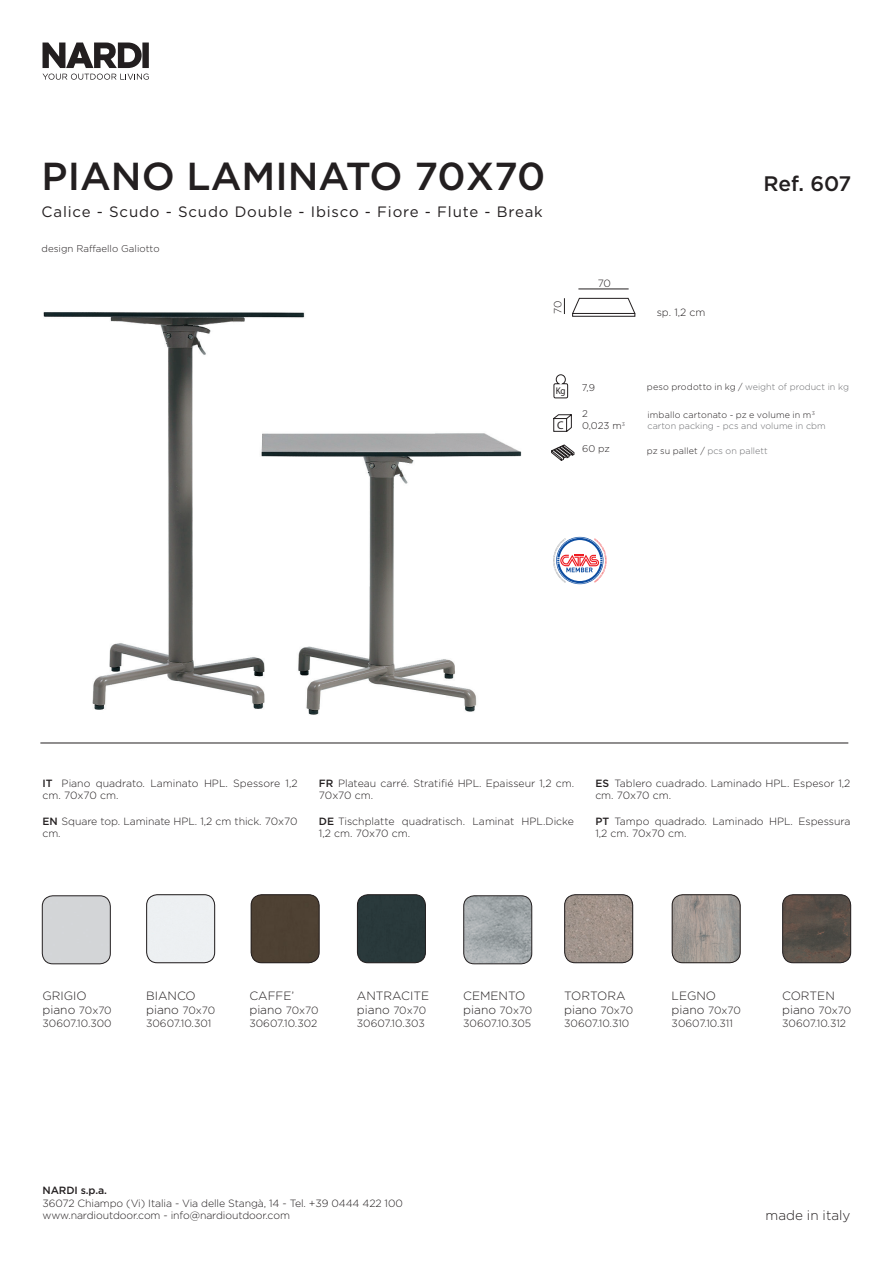
<style>
.page{position:relative;width:893px;height:1263px;background:#fff}
.page>*{position:absolute;margin:0;border:0;box-sizing:border-box;transform-origin:0 0}
.t1{font:500 39px "Gotham N";color:#231f20}
.t2{font:500 21px "Gotham N";letter-spacing:-.005em;color:#231f20}
.t3{font:15px "Gotham N";letter-spacing:.055em;color:#231f20}
.t4{font:300 13.5px "Gotham N";color:#231f20}
.t5{font:300 12px/14.4px "Gotham N";color:#231f20}
.t6{font:11.25px "Myriad Pro";color:#231f20}
.t7{font:300 10.5px/12.6px "Gotham N";color:#231f20}
.t8{font:500 10.5px "Gotham N";letter-spacing:-.01em;color:#231f20}
.t9{font:300 9.75px/12px "Gotham N";color:#231f20}
.t10{font:9.75px "Myriad Pro";color:#231f20;scale:.93 1}
.t11{font:300 9px "Gotham";color:#6c6d70}
.t12{font:300 9px "Gotham N";letter-spacing:.015em;color:#231f20}
.s1{color:#231f20}
.s2{font-family:"Gotham"}
.s3{font-family:"Gotham N"}
.s4{font-weight:500}
.s5{font-size:10.5px}
</style>
<div class="page">
<img style="left:40px;top:312px;width:509px;height:431px">
<svg style="left:43px;top:43px;width:106px;height:25px"></svg>
<svg style="left:43px;top:74px;width:106px;height:6px"></svg>
<hr style="left:40px;top:743px;width:808px;height:1px;background:#231f20">
<div style="left:357px;top:895px;width:68px;height:68px;background:#29383a"></div>
<div style="left:357px;top:895px;width:69px;height:68px;border:1px solid #231f20;border-radius:11px"></div>
<div style="left:42px;top:896px;width:68px;height:68px;background:#d3d5d7"></div>
<div style="left:42px;top:896px;width:68px;height:68px;border:1px solid #231f20;border-radius:11px"></div>
<div style="left:147px;top:895px;width:68px;height:68px;background:#edf0f2"></div>
<div style="left:147px;top:895px;width:68px;height:68px;border:1px solid #231f20;border-radius:11px"></div>
<div style="left:251px;top:895px;width:68px;height:68px;background:#4e4133"></div>
<div style="left:251px;top:895px;width:68px;height:68px;border:1px solid #231f20;border-radius:11px"></div>
<img style="left:783px;top:895px;width:68px;height:68px">
<div style="left:782px;top:895px;width:69px;height:68px;border:1px solid #231f20;border-radius:11px"></div>
<img style="left:464px;top:896px;width:68px;height:68px">
<div style="left:464px;top:896px;width:68px;height:68px;border:1px solid #231f20;border-radius:11px"></div>
<img style="left:565px;top:895px;width:68px;height:68px">
<div style="left:565px;top:895px;width:68px;height:68px;border:1px solid #231f20;border-radius:11px"></div>
<img style="left:672px;top:895px;width:68px;height:68px">
<div style="left:672px;top:895px;width:68px;height:68px;border:1px solid #231f20;border-radius:11px"></div>
<svg style="left:551px;top:444px;width:24px;height:17px"></svg>
<svg style="left:553px;top:374px;width:15px;height:25px"></svg>
<svg style="left:553px;top:414px;width:19px;height:18px"></svg>
<hr style="left:578px;top:289px;width:51px;height:1px;background:#231f20">
<svg style="left:572px;top:298px;width:63px;height:16px"></svg>
<svg style="left:564px;top:298px;width:1px;height:16px"></svg>
<svg style="left:553px;top:537px;width:54px;height:47px"></svg>
<h1 class="t1" style="left:42px;top:154px;width:505px">PIANO LAMINATO 70X70</h1>
<h3 class="t3" style="left:42px;top:204px;width:503px">Calice - Scudo - Scudo Double - Ibisco - Fiore - Flute - Break</h3>
<p class="t9" style="left:42px;top:242px;width:119px">design Raffaello Galiotto</p>
<p class="t7" style="left:551px;top:314px;width:15px;rotate:-90deg">70</p>
<p class="t7" style="left:598px;top:277px;width:15px">70</p>
<p class="t7" style="left:657px;top:306px;width:50px">sp. 1,2 cm</p>
<h2 class="t2" style="left:763px;top:171px;width:89px">Ref. 607</h2>
<p class="t10" style="left:556px;top:384px;width:12px">Kg</p>
<p class="t9" style="left:582px;top:381px;width:15px">7,9</p>
<p class="t9" style="left:582px;top:407px;width:44px">2<br>0,023 m<sup>3</sup></p>
<p class="t9" style="left:582px;top:443px;width:29px">60 pz</p>
<p class="t6" style="left:557px;top:418px;width:8px">C</p>
<p class="t11" style="left:647px;top:381px;width:204px"><span class="s1">peso prodotto in kg /</span> weight of product in kg</p>
<p class="t12" style="left:647px;top:410px;width:169px">imballo cartonato <span class="s2">- pz e volume in m</span><sup>3</sup></p>
<p class="t11" style="left:647px;top:420px;width:180px"><span class="s3">carton packing</span> - pcs and volume in cbm</p>
<p class="t11" style="left:647px;top:445px;width:122px"><span class="s1">pz su pallet /</span> pcs on pallett</p>
<p class="t7" style="left:43px;top:777px;width:257px"><span class="s4">IT</span> Piano quadrato. Laminato HPL. Spessore 1,2 cm. 70x70 cm.</p>
<p class="t7" style="left:43px;top:814px;width:257px"><span class="s4">EN</span> Square top. Laminate HPL. 1,2 cm thick. 70x70 cm.</p>
<p class="t7" style="left:319px;top:777px;width:257px"><span class="s4">FR</span> Plateau carré. Stratifié HPL. Epaisseur 1,2 cm.<br>70x70 cm.</p>
<p class="t7" style="left:319px;top:814px;width:257px"><span class="s4">DE</span> Tischplatte quadratisch. Laminat HPL.Dicke<br>1,2 cm. 70x70 cm.</p>
<p class="t7" style="left:595px;top:777px;width:257px"><span class="s4">ES</span> Tablero cuadrado. Laminado HPL. Espesor 1,2 cm. 70x70 cm.</p>
<p class="t7" style="left:595px;top:814px;width:257px"><span class="s4">PT</span> Tampo quadrado. Laminado HPL. Espessura<br>1,2 cm. 70x70 cm.</p>
<p class="t5" style="left:43px;top:988px;width:71px">GRIGIO piano <span class="s5">70x70</span></p>
<p class="t7" style="left:43px;top:1016px;width:71px">30607.10.300</p>
<p class="t5" style="left:146px;top:988px;width:71px">BIANCO piano <span class="s5">70x70</span></p>
<p class="t7" style="left:146px;top:1016px;width:67px">30607.10.301</p>
<p class="t5" style="left:249px;top:988px;width:71px">CAFFE’ piano <span class="s5">70x70</span></p>
<p class="t7" style="left:249px;top:1016px;width:69px">30607.10.302</p>
<p class="t5" style="left:357px;top:988px;width:74px">ANTRACITE piano <span class="s5">70x70</span></p>
<p class="t7" style="left:357px;top:1016px;width:70px">30607.10.303</p>
<p class="t5" style="left:463px;top:988px;width:71px">CEMENTO piano <span class="s5">70x70</span></p>
<p class="t7" style="left:463px;top:1016px;width:70px">30607.10.305</p>
<p class="t5" style="left:564px;top:988px;width:71px">TORTORA piano <span class="s5">70x70</span></p>
<p class="t7" style="left:564px;top:1016px;width:67px">30607.10.310</p>
<p class="t5" style="left:672px;top:988px;width:71px">LEGNO piano <span class="s5">70x70</span></p>
<p class="t7" style="left:672px;top:1016px;width:63px">30607.10.311</p>
<p class="t5" style="left:782px;top:988px;width:71px">CORTEN piano <span class="s5">70x70</span></p>
<p class="t7" style="left:782px;top:1016px;width:66px">30607.10.312</p>
<p class="t8" style="left:43px;top:1184px;width:66px">NARDI s.p.a.</p>
<p class="t7" style="left:43px;top:1196px;width:362px">36072 Chiampo (Vi) Italia - Via delle Stangà, 14 - Tel. +39 0444 422 100 www.nardioutdoor.com - info@nardioutdoor.com</p>
<p class="t4" style="left:765px;top:1208px;width:86px">made in italy</p>
</div>
